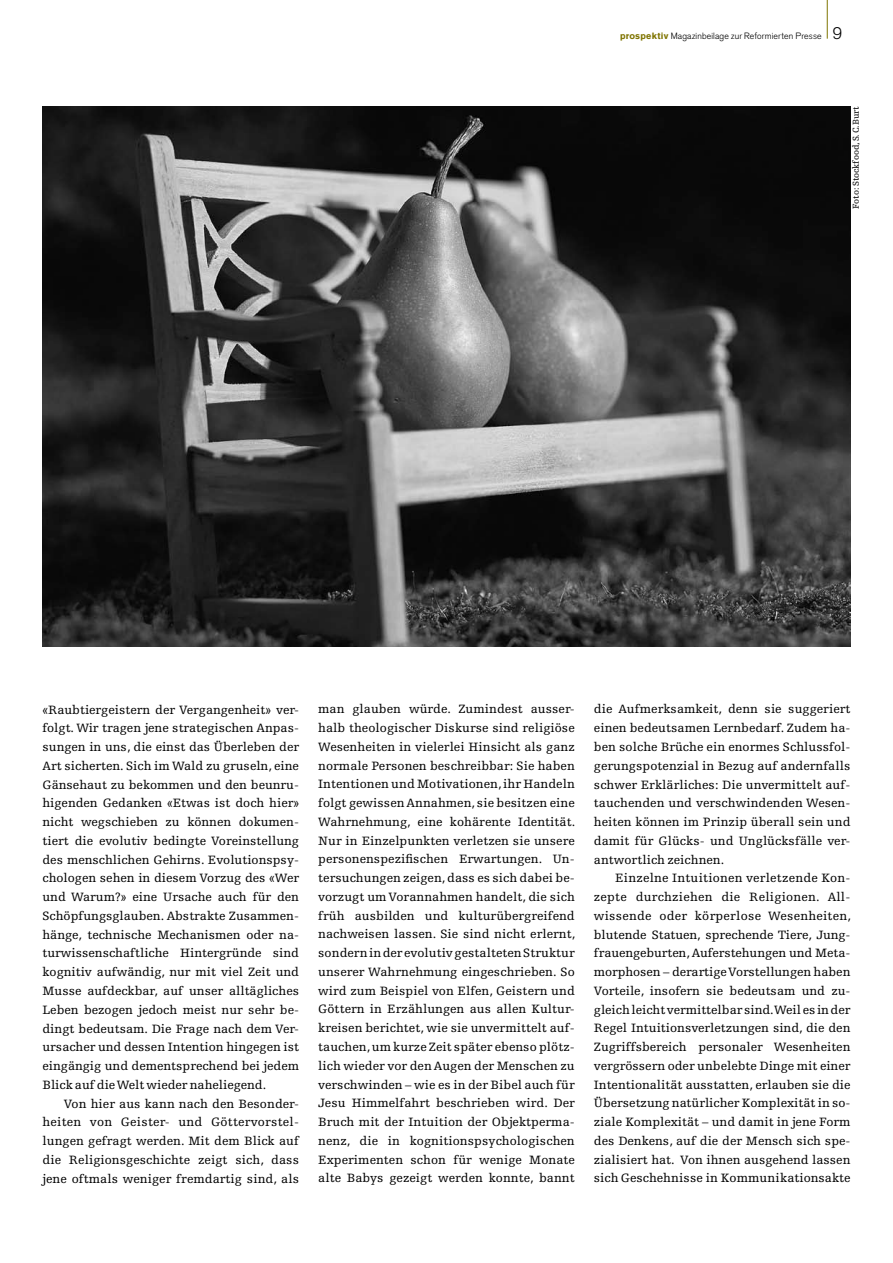
<style>
.page{position:relative;width:893px;height:1263px;background:#fff}
.page>*{position:absolute;margin:0;border:0;box-sizing:border-box;transform-origin:0 0}
.t1{font:300 16.5px "Akzidenz Grotesk";color:#000}
.t2{font:12.75px/18.8px "Egyptienne FLT";letter-spacing:.005em;color:#000;text-align:justify}
.t3{font:300 9px "Akzidenz Grotesk";letter-spacing:.02em;color:#000}
.t4{font:9px "Egyptienne FLT";letter-spacing:-.005em;color:#000}
.s1{font-weight:900;color:#7f7400}
</style>
<div class="page">
<hr style="left:827px;top:0;width:1px;height:39px;background:#7f7400">
<img style="left:43px;top:106px;width:807px;height:540px">
<p class="t3" style="left:620px;top:30px;width:203px"><span class="s1">prospektiv</span> Magazinbeilage zur Reformierten Presse</p>
<p class="t1" style="left:833px;top:23px;width:11px">9</p>
<p class="t4" style="left:851px;top:209px;width:104px;rotate:-90deg">Foto: Stockfood, S.C.Burt</p>
<p class="t2" style="left:43px;top:700px;width:258px">«Raubtiergeistern der Vergangenheit» ver&shy;folgt. Wir tragen jene strategischen Anpas&shy;sungen in uns, die einst das Überleben der Art sicherten. Sich im Wald zu gruseln, eine Gänsehaut zu bekommen und den beunru&shy;higenden Gedanken «Etwas ist doch hier» nicht wegschieben zu können dokumen&shy;tiert die evolutiv bedingte Voreinstellung des menschlichen Gehirns. Evolutionspsy&shy;chologen sehen in diesem Vorzug des «Wer und Warum?» eine Ursache auch für den Schöpfungsglauben. Abstrakte Zusammen&shy;hänge, technische Mechanismen oder na&shy;turwissenschaftliche Hintergründe sind kognitiv aufwändig, nur mit viel Zeit und Musse aufdeckbar, auf unser alltägliches Leben bezogen jedoch meist nur sehr be&shy;dingt bedeutsam. Die Frage nach dem Ver&shy;ursacher und dessen Intention hingegen ist eingängig und dementsprechend bei jedem Blick auf die Welt wieder naheliegend.</p>
<p class="t2" style="left:43px;top:1094px;width:258px;text-indent:21px">Von hier aus kann nach den Besonder&shy;heiten von Geister- und Göttervorstel&shy;lungen gefragt werden. Mit dem Blick auf die Religionsgeschichte zeigt sich, dass jene oftmals weniger fremdartig sind, als</p>
<p class="t2" style="left:318px;top:700px;width:259px">man glauben würde. Zumindest ausser&shy;halb theologischer Diskurse sind religiöse Wesenheiten in vielerlei Hinsicht als ganz normale Personen beschreibbar: Sie haben Intentionen und Motivationen, ihr Handeln folgt gewissen Annahmen, sie besitzen eine Wahrnehmung, eine kohärente Identität.<br>Nur in Einzelpunkten verletzen sie unsere personenspezifischen Erwartungen. Un&shy;tersuchungen zeigen, dass es sich dabei be&shy;vorzugt um Vorannahmen handelt, die sich früh ausbilden und kulturübergreifend nachweisen lassen. Sie sind nicht erlernt, sondern in der evolutiv gestalteten Struktur unserer Wahrnehmung eingeschrieben. So wird zum Beispiel von Elfen, Geistern und Göttern in Erzählungen aus allen Kultur&shy;kreisen berichtet, wie sie unvermittelt auf&shy;tauchen, um kurze Zeit später ebenso plötz&shy;lich wieder vor den Augen der Menschen zu verschwinden – wie es in der Bibel auch für Jesu Himmelfahrt beschrieben wird. Der Bruch mit der Intuition der Objektperma&shy;nenz, die in kognitionspsychologischen Experimenten schon für wenige Monate alte Babys gezeigt werden konnte, bannt</p>
<p class="t2" style="left:594px;top:700px;width:258px">die Aufmerksamkeit, denn sie suggeriert einen bedeutsamen Lernbedarf. Zudem ha&shy;ben solche Brüche ein enormes Schlussfol&shy;gerungspotenzial in Bezug auf andernfalls schwer Erklärliches: Die unvermittelt auf&shy;tauchenden und verschwindenden Wesen&shy;heiten können im Prinzip überall sein und damit für Glücks- und Unglücksfälle ver&shy;antwortlich zeichnen.</p>
<p class="t2" style="left:594px;top:869px;width:259px;text-indent:21px">Einzelne Intuitionen verletzende Kon&shy;zepte durchziehen die Religionen. All&shy;wissende oder körperlose Wesenheiten, blutende Statuen, sprechende Tiere, Jung&shy;frauengeburten, Auferstehungen und Meta&shy;morphosen – derartige Vorstellungen haben Vorteile, insofern sie bedeutsam und zu&shy;gleich leicht vermittelbar sind. Weil es in der Regel Intuitionsverletzungen sind, die den Zugriffsbereich personaler Wesenheiten vergrössern oder unbelebte Dinge mit einer Intentionalität ausstatten, erlauben sie die Übersetzung natürlicher Komplexität in so&shy;ziale Komplexität – und damit in jene Form des Denkens, auf die der Mensch sich spe&shy;zialisiert hat. Von ihnen ausgehend lassen sich Geschehnisse in Kommunikationsakte</p>
</div>
